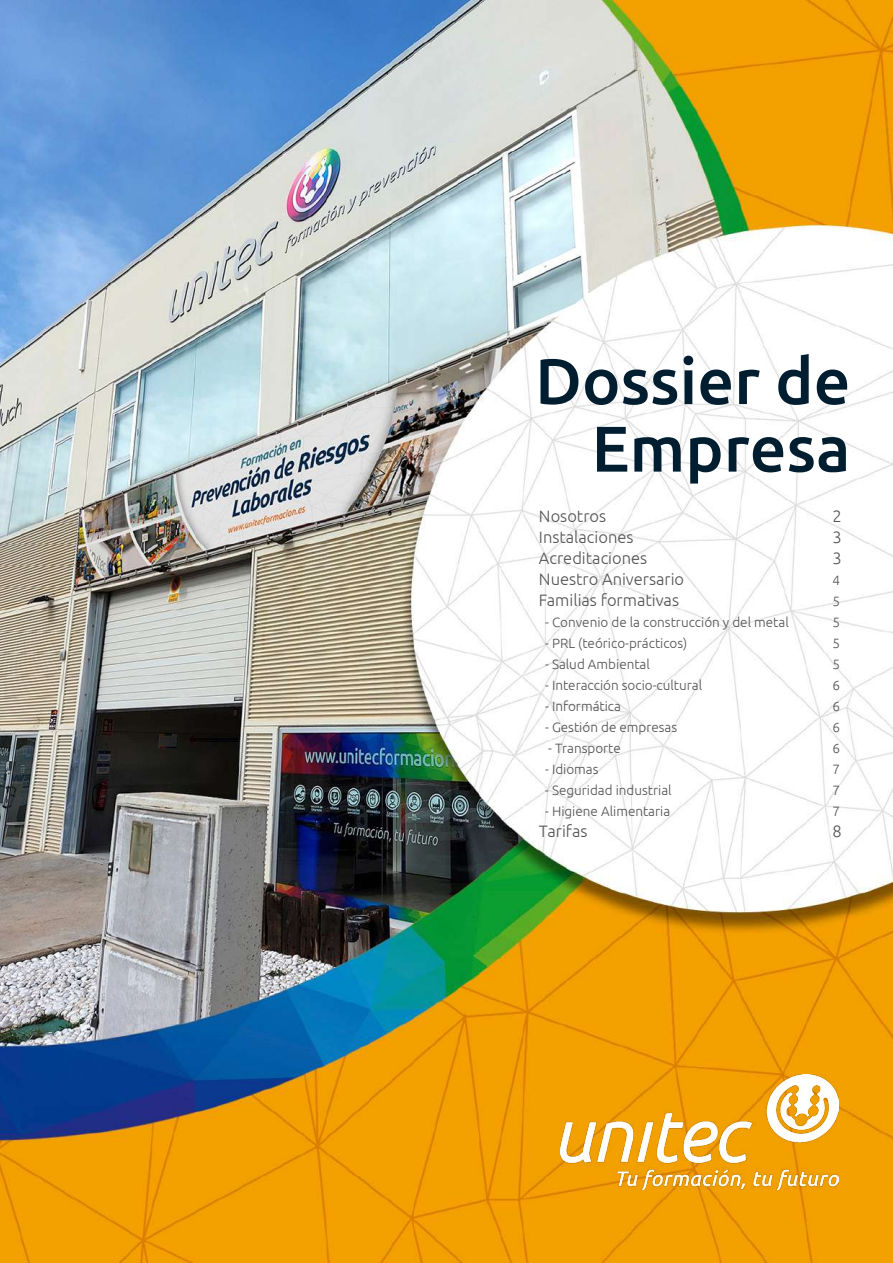
<style>
.page{position:relative;width:893px;height:1263px;background:#fff}
.page>*{position:absolute;margin:0;border:0;box-sizing:border-box;transform-origin:0 0}
.t1{font:500 64.5px/67.5px "Ubuntu";color:#011e30;text-align:right}
.t2{font:300 16.5px/21px "Ubuntu";color:#535353}
.t3{font:300 13.5px/21px "Ubuntu";color:#535353;text-align:justify}
</style>
<div class="page">
<img style="left:0;top:0;width:893px;height:1263px">
<img style="left:561px;top:1074px;width:277px;height:115px">
<h1 class="t1" style="left:535px;top:345px;width:317px">Dossier de<br>Empresa</h1>
<p class="t2" style="left:539px;top:505px;width:147px">Nosotros<br>Instalaciones<br>Acreditaciones<br>Nuestro Aniversario<br>Familias formativas</p>
<p class="t3" style="left:545px;top:611px;width:245px">- Convenio de la construcción y del metal</p>
<p class="t3" style="left:545px;top:632px;width:144px">- PRL (teórico-prácticos)</p>
<p class="t3" style="left:545px;top:653px;width:106px">- Salud Ambiental</p>
<p class="t3" style="left:545px;top:674px;width:159px">- Interacción socio-cultural</p>
<p class="t3" style="left:545px;top:695px;width:77px">- Informática</p>
<p class="t3" style="left:545px;top:716px;width:134px">- Gestión de empresas</p>
<p class="t3" style="left:548px;top:737px;width:74px">- Transporte</p>
<p class="t3" style="left:545px;top:758px;width:55px">- Idiomas</p>
<p class="t3" style="left:545px;top:779px;width:128px">- Seguridad industrial</p>
<p class="t3" style="left:545px;top:800px;width:127px">- Higiene Alimentaria</p>
<p class="t2" style="left:539px;top:820px;width:50px">Tarifas</p>
<p class="t2" style="left:833px;top:505px;width:11px;text-align:justify">2<br>3<br>3</p>
<p class="t3" style="left:833px;top:569px;width:9px">4<br>5<br>5<br>5<br>5<br>6<br>6<br>6<br>6<br>7<br>7<br>7</p>
<p class="t2" style="left:833px;top:820px;width:11px">8</p>
</div>
